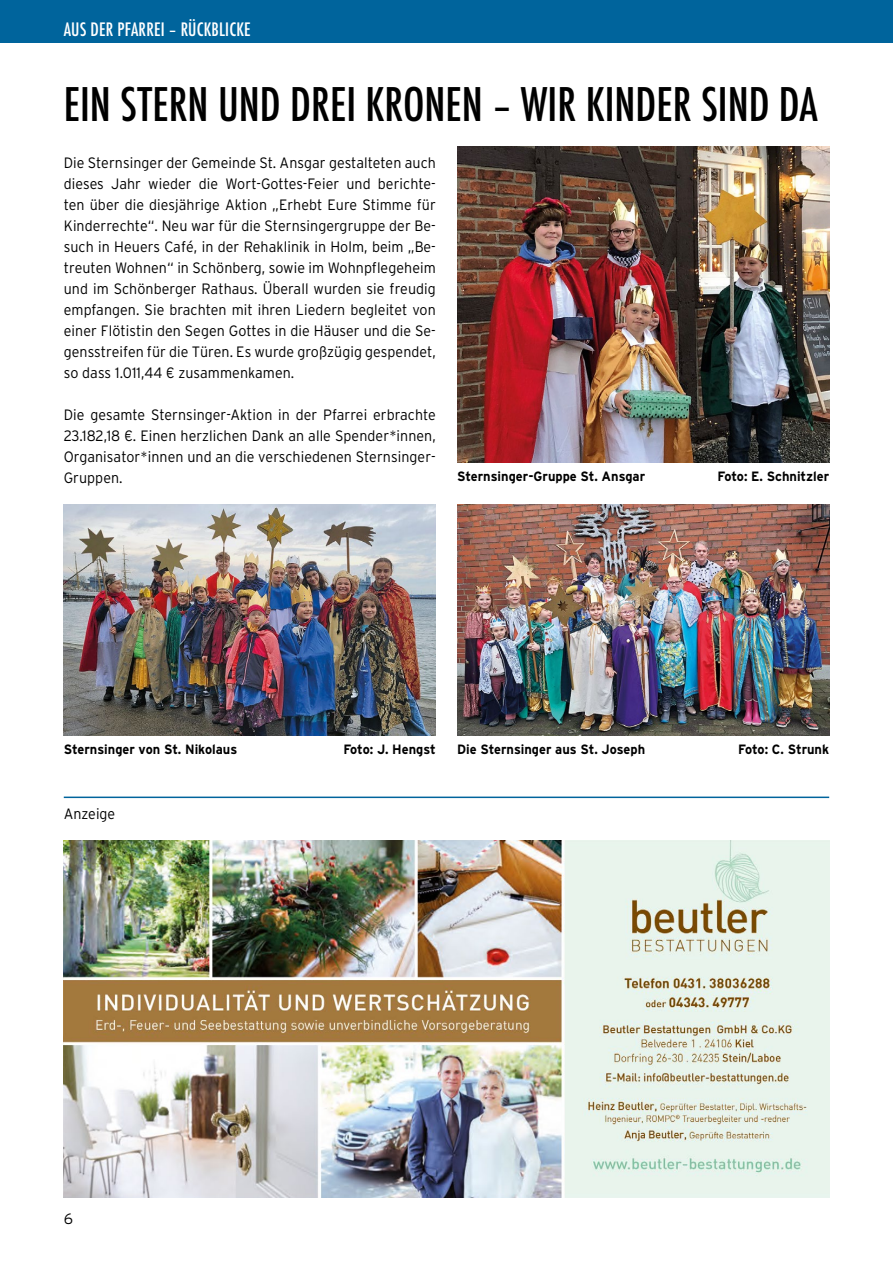
<style>
.page{position:relative;width:893px;height:1263px;background:#fff}
.page>*{position:absolute;margin:0;border:0;box-sizing:border-box;transform-origin:0 0}
._01_Titel_groß{font:500 condensed 45px "Futura";color:#000}
._00_Titel_im_Balken{font:500 condensed 18px "Futura";letter-spacing:.01em;color:#fff}
._02_Text_Grundlinienraster_Block{font:300 15px/21px "Interstate";letter-spacing:.005em;color:#000;text-align:justify;scale:.95 1}
._02_Text_oG_linksbündig{font:300 15px "Interstate";color:#000;scale:.95 1}
._02_Text_Grundlinienraster_Block-2{font:300 15px "Interstate";letter-spacing:.005em;color:#000}
._03_Bildunterschrift{font:700 13.5px "Interstate";color:#000;scale:.95 1}
</style>
<div class="page">
<div style="left:0;top:0;width:893px;height:43px;background:#00649c"></div>
<img style="left:457px;top:147px;width:372px;height:315px">
<img style="left:457px;top:504px;width:372px;height:231px">
<img style="left:64px;top:504px;width:372px;height:231px">
<img style="left:64px;top:840px;width:765px;height:357px">
<hr style="left:64px;top:796px;width:765px;height:2px;background:#00649c">
<p class="_00_Titel_im_Balken" style="left:64px;top:18px;width:188px">AUS DER PFARREI – RÜCKBLICKE</p>
<p class="_01_Titel_groß" style="left:64px;top:76px;width:756px">EIN STERN UND DREI KRONEN – WIR KINDER SIND DA</p>
<p class="_02_Text_Grundlinienraster_Block" style="left:64px;top:152px;width:393px">Die Sternsinger der Gemeinde St. Ansgar gestalteten auch dieses Jahr wieder die Wort-Gottes-Feier und berichte&shy;ten über die diesjährige Aktion „Erhebt Eure Stimme für Kinderrechte“. Neu war für die Sternsingergruppe der Be&shy;such in Heuers Café, in der Rehaklinik in Holm, beim „Be&shy;treuten Wohnen“ in Schönberg, sowie im Wohnpflegeheim und im Schönberger Rathaus. Überall wurden sie freudig empfangen. Sie brachten mit ihren Liedern begleitet von einer Flötistin den Segen Gottes in die Häuser und die Se&shy;gensstreifen für die Türen. Es wurde großzügig gespendet, so dass 1.011,44 € zusammenkamen.</p>
<p class="_02_Text_Grundlinienraster_Block" style="left:64px;top:404px;width:393px">Die gesamte Sternsinger-Aktion in der Pfarrei erbrachte 23.182,18 €. Einen herzlichen Dank an alle Spender*innen, Organisator*innen und an die verschiedenen Sternsinger-Gruppen.</p>
<p class="_03_Bildunterschrift" style="left:457px;top:469px;width:200px">Sternsinger-Gruppe St. Ansgar</p>
<p class="_03_Bildunterschrift" style="left:718px;top:469px;width:119px">Foto: E. Schnitzler</p>
<p class="_03_Bildunterschrift" style="left:64px;top:742px;width:184px">Sternsinger von St. Nikolaus</p>
<p class="_03_Bildunterschrift" style="left:343px;top:742px;width:99px">Foto: J. Hengst</p>
<p class="_03_Bildunterschrift" style="left:457px;top:742px;width:200px">Die Sternsinger aus St. Joseph</p>
<p class="_03_Bildunterschrift" style="left:738px;top:742px;width:97px">Foto: C. Strunk</p>
<p class="_02_Text_oG_linksbündig" style="left:64px;top:805px;width:56px">Anzeige</p>
<p class="_02_Text_Grundlinienraster_Block-2" style="left:64px;top:1210px;width:11px">6</p>
</div>
